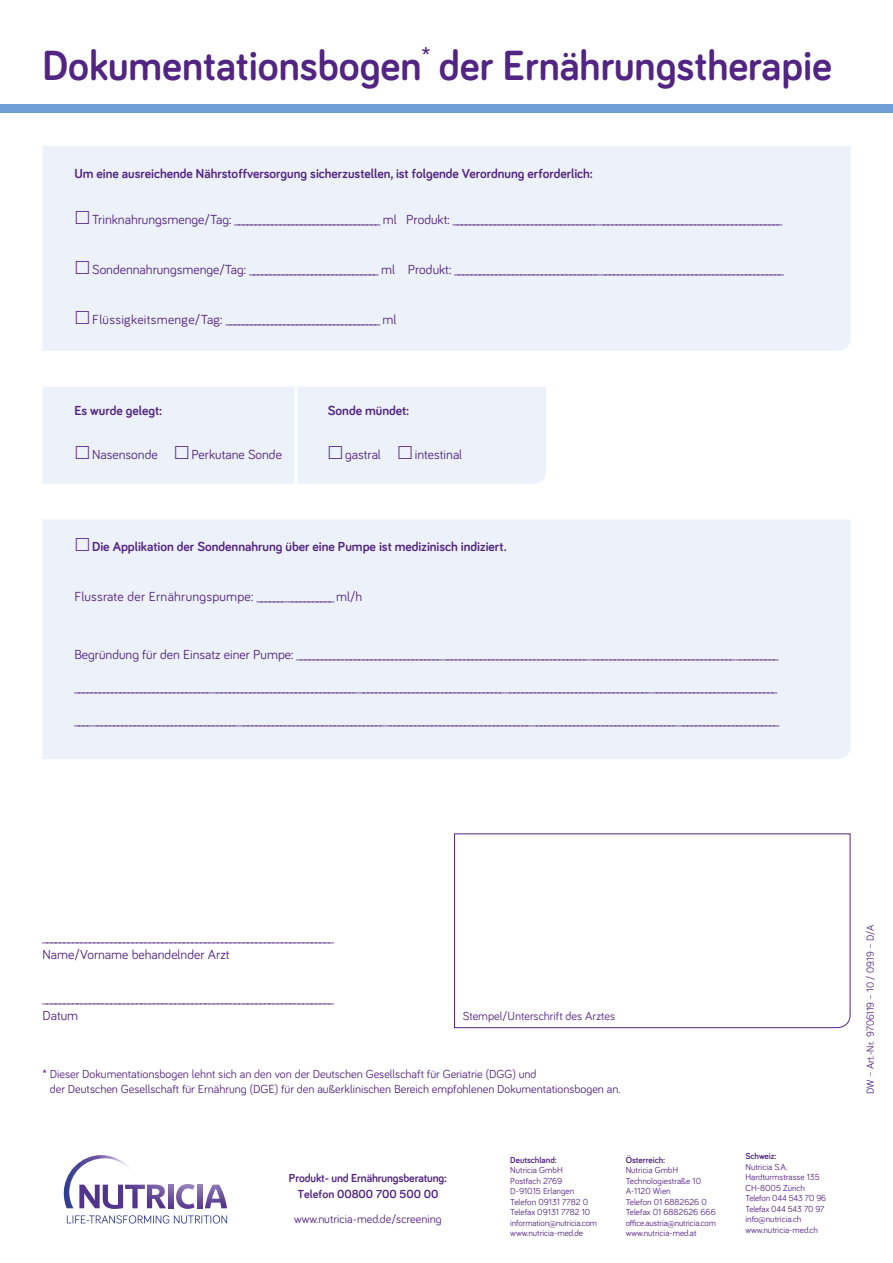
<style>
.page{position:relative;width:893px;height:1263px;background:#fff}
.page>*{position:absolute;margin:0;border:0;box-sizing:border-box;transform-origin:0 0}
.t1{font:700 43.5px "Bariol";color:#532583}
.t2{font:13.5px/16.5px "Bariol";color:#532583}
.t3{font:700 13.5px "Bariol";color:#532583}
.t4{font:13.5px "Bariol";letter-spacing:.02em;color:#532583}
.t5{font:12px/15px "Bariol";color:#532583}
.t6{font:700 12px/16.5px "Bariol";letter-spacing:-.01em;color:#532583;text-align:center}
.t7{font:10.5px "Bariol";letter-spacing:-.01em;color:#532583}
.t8{font:9px/10.5px "Bariol";color:#532583}
.t9{font:700 9px "Bariol";color:#532583}
.s1{font-weight:700}
</style>
<div class="page">
<div style="left:43px;top:520px;width:807px;height:239px;background:#ecf1fa"></div>
<div style="left:43px;top:146px;width:807px;height:205px;background:#ecf1fa"></div>
<svg style="left:454px;top:833px;width:397px;height:195px"></svg>
<div style="left:43px;top:387px;width:503px;height:97px;background:#ecf1fa"></div>
<img style="left:136px;top:1185px;width:9px;height:23px">
<img style="left:197px;top:1184px;width:5px;height:24px">
<img style="left:205px;top:1184px;width:22px;height:24px">
<img style="left:176px;top:1184px;width:19px;height:25px">
<img style="left:108px;top:1208px;width:15px;height:1px">
<img style="left:168px;top:1184px;width:5px;height:24px">
<img style="left:147px;top:1184px;width:19px;height:24px">
<svg style="left:67px;top:1215px;width:160px;height:8px"></svg>
<img style="left:64px;top:1155px;width:72px;height:53px">
<div style="left:0;top:104px;width:893px;height:8px;background:#6f9ed4"></div>
<hr style="left:294px;top:383px;width:3px;height:109px;background:#fff">
<svg style="left:76px;top:210px;width:13px;height:14px"></svg>
<svg style="left:76px;top:260px;width:13px;height:14px"></svg>
<svg style="left:76px;top:310px;width:13px;height:14px"></svg>
<svg style="left:76px;top:446px;width:13px;height:13px"></svg>
<svg style="left:175px;top:446px;width:13px;height:13px"></svg>
<svg style="left:329px;top:446px;width:13px;height:13px"></svg>
<svg style="left:398px;top:446px;width:13px;height:13px"></svg>
<svg style="left:76px;top:538px;width:13px;height:13px"></svg>
<h1 class="t1" style="left:43px;top:36px;width:791px">Dokumentationsbogen<sup>*</sup> der Ernährungstherapie</h1>
<p class="t3" style="left:74px;top:164px;width:520px">Um eine ausreichende Nährstoffversorgung sicherzustellen, ist folgende Verordnung erforderlich:</p>
<p class="t2" style="left:92px;top:210px;width:692px">Trinknahrungsmenge/Tag: ___________________________________ ml Produkt: ___________________________________ ____________________________________________</p>
<p class="t2" style="left:92px;top:260px;width:693px">Sondennahrungsmenge/Tag: _______________________________ ml Produkt: ___________________________________ ____________________________________________</p>
<p class="t4" style="left:92px;top:310px;width:306px">Flüssigkeitsmenge/Tag: _____________________________________ ml</p>
<p class="t3" style="left:74px;top:401px;width:89px">Es wurde gelegt:</p>
<p class="t2" style="left:92px;top:446px;width:67px">Nasensonde</p>
<p class="t2" style="left:192px;top:446px;width:92px">Perkutane Sonde</p>
<p class="t2" style="left:345px;top:446px;width:37px">gastral</p>
<p class="t2" style="left:415px;top:446px;width:49px">intestinal</p>
<p class="t3" style="left:328px;top:401px;width:83px">Sonde mündet:</p>
<p class="t3" style="left:92px;top:537px;width:416px">Die Applikation der Sondennahrung über eine Pumpe ist medizinisch indiziert.</p>
<p class="t4" style="left:74px;top:587px;width:289px">Flussrate der Ernährungspumpe: _______ ___________ ml/h</p>
<p class="t2" style="left:74px;top:646px;width:706px">Begründung für den Einsatz einer Pumpe: ___________________________________ ___________________________________ ___________________________________ __________</p>
<p class="t2" style="left:74px;top:679px;width:704px">_________________________________ ___________________________________ ___________________________________ ___________________________________ ______________________________</p>
<p class="t2" style="left:74px;top:712px;width:706px">____ ___________________________________ ___________________________________ ___________________________________ ___________________________________ ________________________</p>
<p class="t2" style="left:42px;top:929px;width:293px">____________________________________________________________________<br>Name / Vorname behandelnder Arzt</p>
<p class="t2" style="left:42px;top:989px;width:293px">____________________________________________________________________<br>Datum</p>
<p class="t5" style="left:463px;top:1008px;width:154px">Stempel / Unterschrift des Arztes</p>
<p class="t5" style="left:50px;top:1065px;width:572px;text-indent:-7px"><span class="s1">*</span> Dieser Dokumentationsbogen lehnt sich an den von der Deutschen Gesellschaft für Geriatrie (DGG) und<br>der Deutschen Gesellschaft für Ernährung (DGE) für den außerklinischen Bereich empfohlenen Dokumentationsbogen an.</p>
<p class="t6" style="left:289px;top:1169px;width:159px">Produkt- und Ernährungsberatung:<br>Telefon 00800 700 500 00</p>
<p class="t5" style="left:294px;top:1211px;width:149px">www.nutricia-med.de/screening</p>
<p class="t9" style="left:510px;top:1153px;width:48px">Deutschland:</p>
<p class="t8" style="left:510px;top:1164px;width:88px">Nutricia GmbH<br>Postfach 2769<br>D-91015 Erlangen<br>Telefon 09131 7782 0<br>Telefax 09131 7782 10 information@nutricia.com www.nutricia-med.de</p>
<p class="t9" style="left:626px;top:1153px;width:41px">Österreich:</p>
<p class="t8" style="left:626px;top:1164px;width:92px">Nutricia GmbH<br>Technologiestraße 10<br>A-1120 Wien<br>Telefon 01 6882626 0<br>Telefax 01 6882626 666 office.austria@nutricia.com www.nutricia-med.at</p>
<p class="t9" style="left:745px;top:1150px;width:33px">Schweiz:</p>
<p class="t8" style="left:745px;top:1161px;width:82px">Nutricia S.A.<br>Hardturmstrasse 135<br>CH-8005 Zürich<br>Telefon 044 543 70 96<br>Telefax 044 543 70 97 info@nutricia.ch www.nutricia-med.ch</p>
<p class="t7" style="left:863px;top:1093px;width:170px;rotate:-90deg">DW – Art.-Nr. 9706119 – 10 / 09.19 – D/A</p>
</div>
